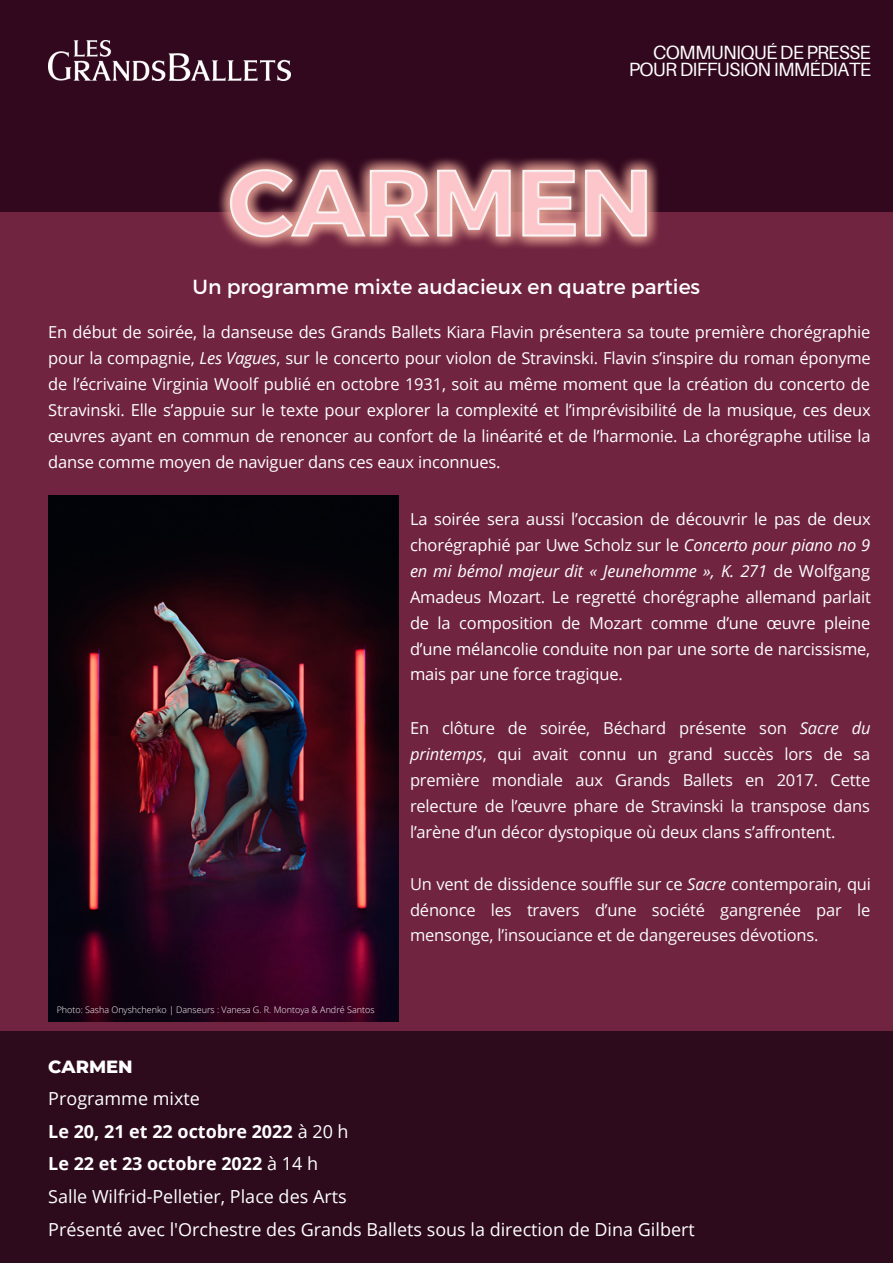
<style>
.page{position:relative;width:893px;height:1264px;background:#fff}
.page>*{position:absolute;margin:0;border:0;box-sizing:border-box;transform-origin:0 0}
.t1{font:20.4px "Montserrat";color:#fff}
.t2{font:19.2px/16.8px "Aileron";letter-spacing:-.04em;color:#fff;text-align:right}
.t3{font:18px/32.5px "Open Sans";color:#fff}
.t4{font:800 18px "Montserrat";color:#fff}
.t5{font:16.5px/25.8px "Open Sans";letter-spacing:-.01em;color:#fff;text-align:justify}
.t6{font:16.5px/25.8px "Open Sans";letter-spacing:-.01em;color:#fbfbfd;text-align:justify}
.t7{font:300 9px "Open Sans";color:#fff}
.s1{font-style:italic}
.s2{font-weight:700}
</style>
<div class="page">
<div style="left:0;top:0;width:892px;height:263px;background:#32081e"></div>
<div style="left:0;top:213px;width:892px;height:1048px;background:#70243f"></div>
<img style="left:48px;top:40px;width:238px;height:41px">
<img style="left:176px;top:60px;width:541px;height:188px">
<div style="left:0;top:1030px;width:892px;height:232px;background:#2d0a1c"></div>
<img style="left:48px;top:496px;width:350px;height:525px">
<p class="t2" style="left:628px;top:44px;width:243px">COMMUNIQUÉ DE PRESSE<br>POUR DIFFUSION IMMÉDIATE</p>
<p class="t1" style="left:192px;top:273px;width:509px">Un programme mixte audacieux en quatre parties</p>
<p class="t5" style="left:48px;top:319px;width:824px">En début de soirée, la danseuse des Grands Ballets Kiara Flavin présentera sa toute première chorégraphie pour la compagnie, <span class="s1">Les Vagues</span>, sur le concerto pour violon de Stravinski. Flavin s’inspire du roman éponyme de l’écrivaine Virginia Woolf publié en octobre 1931, soit au même moment que la création du concerto de Stravinski. Elle s’appuie sur le texte pour explorer la complexité et l’imprévisibilité de la musique, ces deux œuvres ayant en commun de renoncer au confort de la linéarité et de l’harmonie. La chorégraphe utilise la danse comme moyen de naviguer dans ces eaux inconnues.</p>
<p class="t5" style="left:410px;top:506px;width:462px">La soirée sera aussi l’occasion de découvrir le pas de deux chorégraphié par Uwe Scholz sur le <span class="s1">Concerto pour piano no 9 en mi bémol majeur dit « Jeunehomme », K. 271</span> de Wolfgang Amadeus Mozart. Le regretté chorégraphe allemand parlait de la composition de Mozart comme d’une œuvre pleine d’une mélancolie conduite non par une sorte de narcissisme, mais par une force tragique.</p>
<p class="t7" style="left:57px;top:1002px;width:319px">Photo: Sasha Onyshchenko | Danseurs : Vanesa G. R. Montoya &amp; André Santos</p>
<p class="t6" style="left:410px;top:715px;width:462px">En clôture de soirée, Béchard présente son <span class="s1">Sacre du printemps</span>, qui avait connu un grand succès lors de sa première mondiale aux Grands Ballets en 2017. Cette relecture de l’œuvre phare de Stravinski la transpose dans l’arène d’un décor dystopique où deux clans s’affrontent.</p>
<p class="t6" style="left:410px;top:870px;width:462px">Un vent de dissidence souffle sur ce <span class="s1">Sacre</span> contemporain, qui dénonce les travers d’une société gangrenée par le mensonge, l’insouciance et de dangereuses dévotions.</p>
<p class="t4" style="left:48px;top:1055px;width:86px">CARMEN</p>
<p class="t3" style="left:48px;top:1081px;width:648px">Programme mixte<br><span class="s2">Le 20, 21 et 22 octobre 2022</span> à 20 h<br><span class="s2">Le 22 et 23 octobre 2022</span> à 14 h<br>Salle Wilfrid-Pelletier, Place des Arts<br>Présenté avec l'Orchestre des Grands Ballets sous la direction de Dina Gilbert</p>
</div>
